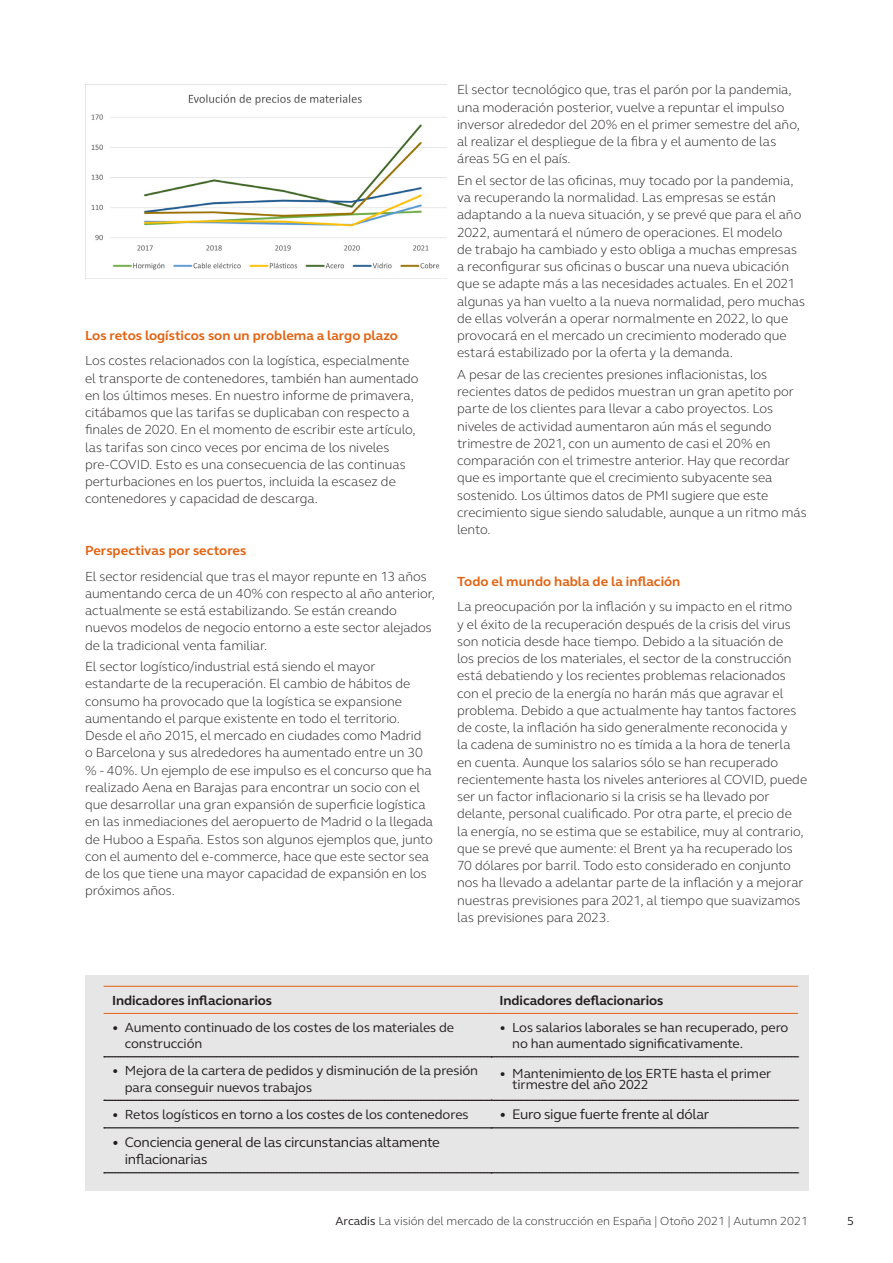
<style>
.page{position:relative;width:893px;height:1263px;background:#fff}
.page>*{position:absolute;margin:0;border:0;box-sizing:border-box;transform-origin:0 0}
.t1{font:14.25px/17.2px "FS Elliot Pro";letter-spacing:-.02em;color:#231f20}
.body_text_-_space_af{font:300 13.5px/17.2px "FS Elliot Pro";letter-spacing:-.005em;color:#231f20}
.t2{font:13.5px/16.2px "FS Elliot Pro";letter-spacing:-.01em;color:#231f20}
.body_text_-_space_af-2{font:700 13.5px "FS Elliot Pro";color:#e4610f}
.Bullets{font:700 13.5px "FS Elliot Pro";letter-spacing:-.005em;color:#231f20}
.t3{font:300 12px "FS Elliot Pro";color:#231f20}
.t4{font:12px "FS Elliot Pro";color:#231f20}
.s1{font-weight:400}
</style>
<div class="page">
<img style="left:85px;top:84px;width:361px;height:194px">
<div style="left:85px;top:975px;width:723px;height:216px;background:#e7e6e6"></div>
<hr style="left:104px;top:986px;width:387px;height:1px;background:#e4610f">
<hr style="left:491px;top:986px;width:307px;height:1px;background:#e4610f">
<hr style="left:104px;top:1013px;width:387px;height:1px;background:#e4610f">
<hr style="left:491px;top:1013px;width:307px;height:1px;background:#e4610f">
<svg style="left:104px;top:1056px;width:695px;height:1px"></svg>
<svg style="left:104px;top:1100px;width:695px;height:1px"></svg>
<svg style="left:104px;top:1128px;width:695px;height:1px"></svg>
<svg style="left:104px;top:1172px;width:695px;height:1px"></svg>
<p class="body_text_-_space_af-2" style="left:85px;top:326px;width:315px">Los retos logísticos son un problema a largo plazo</p>
<p class="body_text_-_space_af" style="left:85px;top:352px;width:335px">Los costes relacionados con la logística, especialmente el transporte de contenedores, también han aumentado en los últimos meses. En nuestro informe de primavera, citábamos que las tarifas se duplicaban con respecto a finales de 2020. En el momento de escribir este artículo, las tarifas son cinco veces por encima de los niveles pre-COVID. Esto es una consecuencia de las continuas perturbaciones en los puertos, incluida la escasez de contenedores y capacidad de descarga.</p>
<p class="body_text_-_space_af-2" style="left:85px;top:541px;width:163px">Perspectivas por sectores</p>
<p class="body_text_-_space_af" style="left:85px;top:567px;width:351px">El sector residencial que tras el mayor repunte en 13 años aumentando cerca de un 40% con respecto al año anterior, actualmente se está estabilizando. Se están creando nuevos modelos de negocio entorno a este sector alejados de la tradicional venta familiar.</p>
<p class="body_text_-_space_af" style="left:85px;top:657px;width:350px">El sector logístico/industrial está siendo el mayor estandarte de la recuperación. El cambio de hábitos de consumo ha provocado que la logística se expansione aumentando el parque existente en todo el territorio.<br>Desde el año 2015, el mercado en ciudades como Madrid<br>o Barcelona y sus alrededores ha aumentado entre un 30 % - 40%. Un ejemplo de ese impulso es el concurso que ha realizado Aena en Barajas para encontrar un socio con el que desarrollar una gran expansión de superficie logística en las inmediaciones del aeropuerto de Madrid o la llegada de Huboo a España. Estos son algunos ejemplos que, junto con el aumento del e-commerce, hace que este sector sea de los que tiene una mayor capacidad de expansión en los próximos años.</p>
<p class="body_text_-_space_af" style="left:457px;top:81px;width:344px">El sector tecnológico que, tras el parón por la pandemia, una moderación posterior, vuelve a repuntar el impulso inversor alrededor del 20% en el primer semestre del año, al realizar el despliegue de la fibra y el aumento de las áreas 5G en el país.</p>
<p class="body_text_-_space_af" style="left:457px;top:171px;width:349px">En el sector de las oficinas, muy tocado por la pandemia, va recuperando la normalidad. Las empresas se están adaptando a la nueva situación, y se prevé que para el año 2022, aumentará el número de operaciones. El modelo<br>de trabajo ha cambiado y esto obliga a muchas empresas a reconfigurar sus oficinas o buscar una nueva ubicación que se adapte más a las necesidades actuales. En el 2021 algunas ya han vuelto a la nueva normalidad, pero muchas de ellas volverán a operar normalmente en 2022, lo que provocará en el mercado un crecimiento moderado que estará estabilizado por la oferta y la demanda.</p>
<p class="body_text_-_space_af" style="left:457px;top:365px;width:351px">A pesar de las crecientes presiones inflacionistas, los recientes datos de pedidos muestran un gran apetito por parte de los clientes para llevar a cabo proyectos. Los niveles de actividad aumentaron aún más el segundo trimestre de 2021, con un aumento de casi el 20% en comparación con el trimestre anterior. Hay que recordar que es importante que el crecimiento subyacente sea sostenido. Los últimos datos de PMI sugiere que este crecimiento sigue siendo saludable, aunque a un ritmo más lento.</p>
<p class="body_text_-_space_af-2" style="left:457px;top:572px;width:225px">Todo el mundo habla de la inflación</p>
<p class="body_text_-_space_af" style="left:457px;top:598px;width:351px">La preocupación por la inflación y su impacto en el ritmo<br>y el éxito de la recuperación después de la crisis del virus son noticia desde hace tiempo. Debido a la situación de<br>los precios de los materiales, el sector de la construcción está debatiendo y los recientes problemas relacionados con el precio de la energía no harán más que agravar el problema. Debido a que actualmente hay tantos factores de coste, la inflación ha sido generalmente reconocida y<br>la cadena de suministro no es tímida a la hora de tenerla en cuenta. Aunque los salarios sólo se han recuperado recientemente hasta los niveles anteriores al COVID, puede ser un factor inflacionario si la crisis se ha llevado por delante, personal cualificado. Por otra parte, el precio de<br>la energía, no se estima que se estabilice, muy al contrario, que se prevé que aumente: el Brent ya ha recuperado los 70 dólares por barril. Todo esto considerado en conjunto nos ha llevado a adelantar parte de la inflación y a mejorar nuestras previsiones para 2021, al tiempo que suavizamos las previsiones para 2023.</p>
<p class="Bullets" style="left:112px;top:991px;width:161px">Indicadores inflacionarios</p>
<p class="Bullets" style="left:499px;top:991px;width:165px">Indicadores deflacionarios</p>
<p class="t2" style="left:125px;top:1019px;width:331px;text-indent:-13px">• Aumento continuado de los costes de los materiales de construcción</p>
<p class="t2" style="left:512px;top:1019px;width:278px;text-indent:-13px">• Los salarios laborales se han recuperado, pero no han aumentado significativamente.</p>
<p class="t2" style="left:125px;top:1062px;width:355px;text-indent:-13px">• Mejora de la cartera de pedidos y disminución de la presión para conseguir nuevos trabajos</p>
<p class="t2" style="left:512px;top:1067px;width:261px;line-height:11.2px;text-indent:-13px">• Mantenimiento de los ERTE hasta el primer tirmestre del año 2022</p>
<p class="t2" style="left:112px;top:1106px;width:358px">• Retos logísticos en torno a los costes de los contenedores</p>
<p class="t1" style="left:499px;top:1105px;width:211px">• Euro sigue fuerte frente al dólar</p>
<p class="t1" style="left:125px;top:1133px;width:317px;text-indent:-13px">• Conciencia general de las circunstancias altamente inflacionarias</p>
<p class="t3" style="left:336px;top:1212px;width:474px"><span class="s1">Arcadis</span> La visión del mercado de la construcción en España | Otoño 2021 | Autumn 2021</p>
<p class="t4" style="left:847px;top:1213px;width:8px">5</p>
</div>
